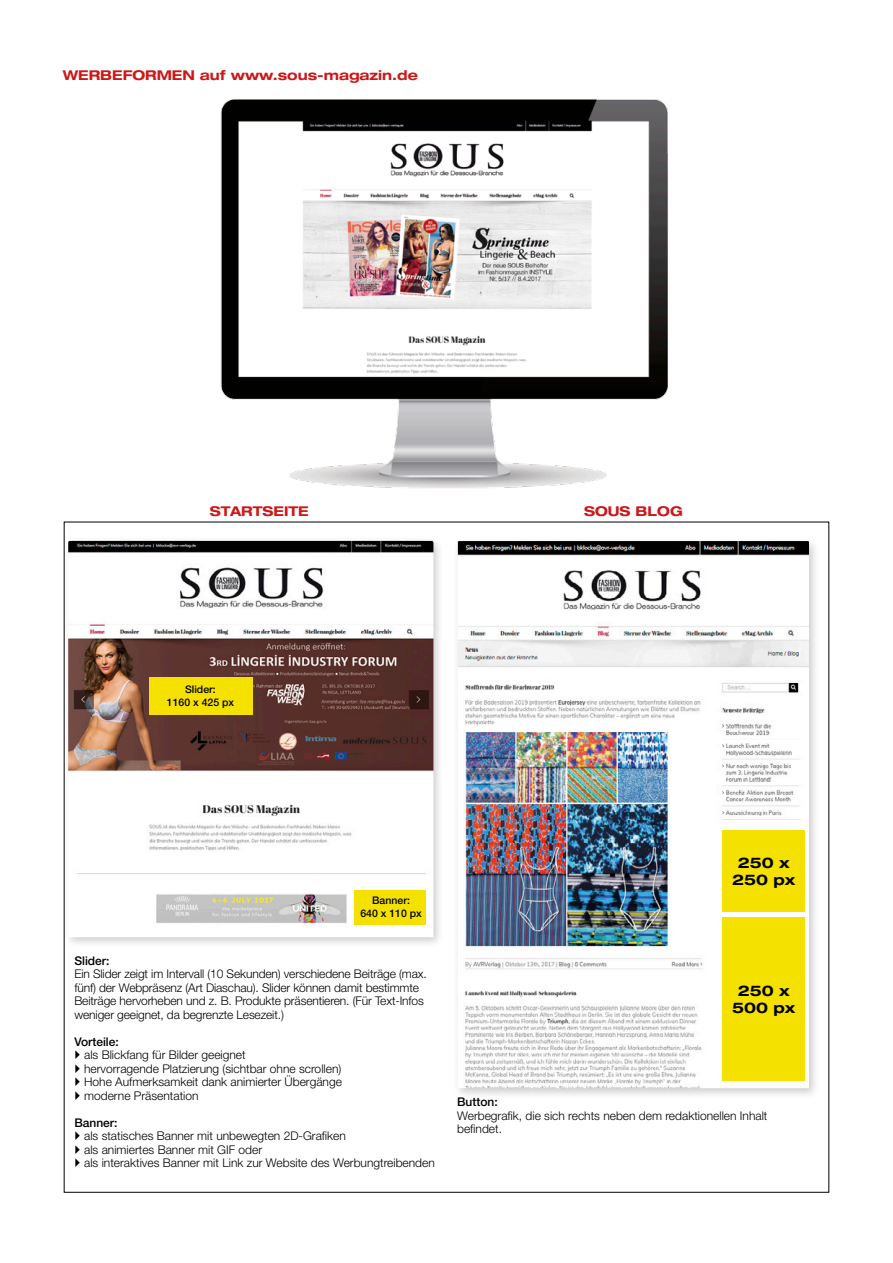
<style>
.page{position:relative;width:893px;height:1263px;background:#fff}
.page>*{position:absolute;margin:0;border:0;box-sizing:border-box;transform-origin:0 0}
.t1{font:700 expanded 14.7px/17.5px "Helvetica Neue LT Std";color:#000;text-align:center}
.t2{font:700 expanded 13.5px "Helvetica Neue LT Std";color:#cd1719}
.t3{font:300 12px/13.5px "Helvetica Neue LT Std";color:#000}
.t4{font:500 12px "Helvetica Neue LT Std";color:#000}
.t5{font:500 10.5px/12.6px "Helvetica Neue LT Std";color:#000;text-align:center}
</style>
<div class="page">
<img style="left:220px;top:99px;width:448px;height:390px">
<div style="left:453px;top:536px;width:367px;height:564px;background:#000;opacity:.2"></div>
<img style="left:458px;top:541px;width:351px;height:547px">
<div style="left:723px;top:830px;width:82px;height:81px;background:#f5e100"></div>
<div style="left:723px;top:917px;width:82px;height:164px;background:#f5e100"></div>
<div style="left:63px;top:536px;width:382px;height:412px;background:#000;opacity:.2"></div>
<img style="left:68px;top:541px;width:365px;height:396px">
<div style="left:150px;top:677px;width:103px;height:37px;background:#f5e100"></div>
<div style="left:355px;top:890px;width:71px;height:35px;background:#f5e100"></div>
<p class="t2" style="left:63px;top:67px;width:357px">WERBEFORMEN auf www.sous-magazin.de</p>
<p class="t2" style="left:210px;top:502px;width:100px">STARTSEITE</p>
<p class="t2" style="left:584px;top:502px;width:100px">SOUS BLOG</p>
<p class="t5" style="left:185px;top:683px;width:32px">Slider:</p>
<p class="t5" style="left:167px;top:696px;width:69px">1160 x 425 px</p>
<p class="t5" style="left:360px;top:894px;width:63px">Banner:<br>640 x 110 px</p>
<p class="t4" style="left:74px;top:953px;width:37px">Slider:</p>
<p class="t3" style="left:74px;top:967px;width:354px">Ein Slider zeigt im Intervall (10 Sekunden) verschiedene Beiträge (max. fünf) der Webpräsenz (Art Diaschau). Slider können damit bestimmte Beiträge hervorheben und z. B. Produkte präsentieren. (Für Text-Infos weniger geeignet, da begrenzte Lesezeit.)</p>
<p class="t4" style="left:74px;top:1034px;width:46px">Vorteile:</p>
<p class="t3" style="left:84px;top:1048px;width:163px">als Blickfang für Bilder geeignet</p>
<p class="t3" style="left:84px;top:1061px;width:259px">hervorragende Platzierung (sichtbar ohne scrollen)</p>
<p class="t3" style="left:84px;top:1075px;width:259px">Hohe Aufmerksamkeit dank animierter Übergänge</p>
<p class="t3" style="left:84px;top:1088px;width:116px">moderne Präsentation</p>
<p class="t4" style="left:74px;top:1115px;width:45px">Banner:</p>
<p class="t3" style="left:84px;top:1129px;width:263px">als statisches Banner mit unbewegten 2D-Grafiken</p>
<p class="t3" style="left:84px;top:1142px;width:180px">als animiertes Banner mit GIF oder</p>
<p class="t3" style="left:84px;top:1156px;width:352px">als interaktives Banner mit Link zur Website des Werbungtreibenden</p>
<p class="t1" style="left:732px;top:853px;width:65px">250 x<br>250 px</p>
<p class="t1" style="left:732px;top:981px;width:65px">250 x<br>500 px</p>
<p class="t4" style="left:457px;top:1095px;width:42px">Button:</p>
<p class="t3" style="left:457px;top:1109px;width:312px">Werbegrafik, die sich rechts neben dem redaktionellen Inhalt befindet.</p>
</div>
